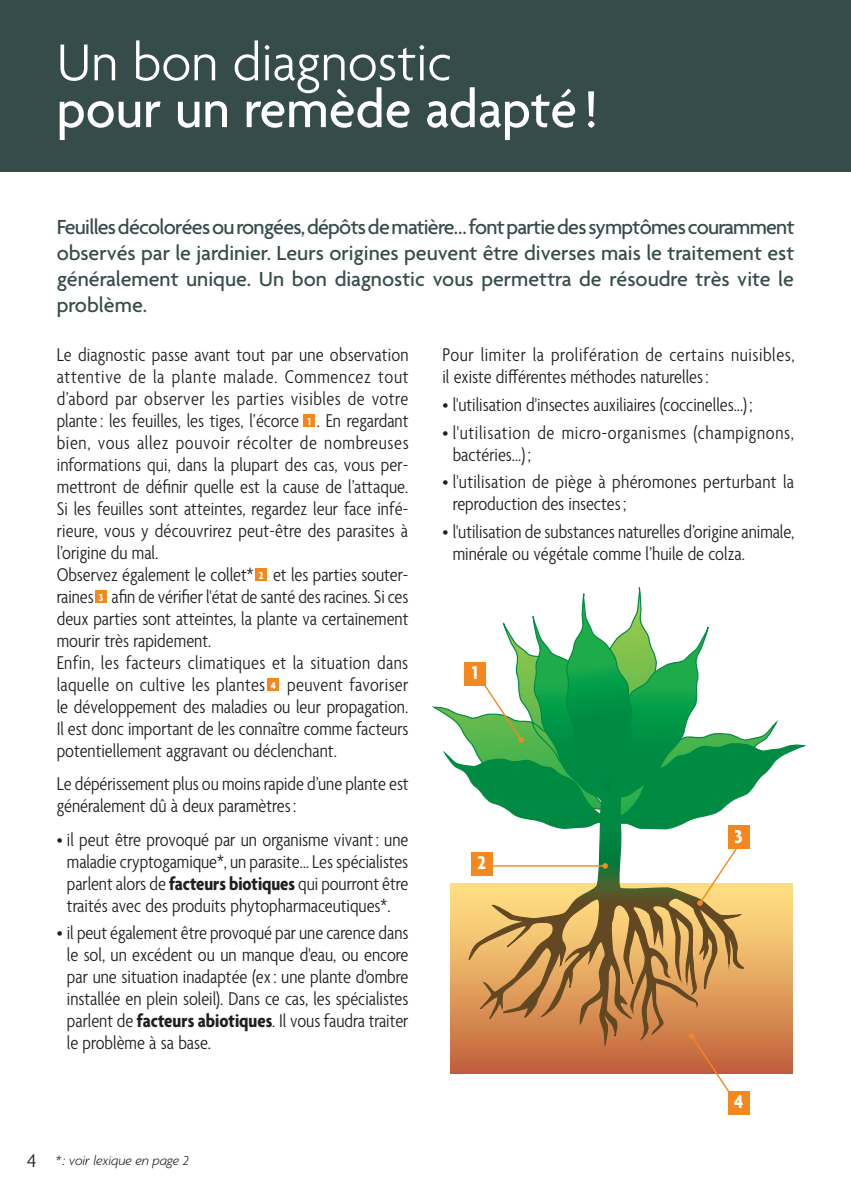
<style>
.page{position:relative;width:851px;height:1191px;background:#fff}
.page>*{position:absolute;margin:0;border:0;box-sizing:border-box;transform-origin:0 0}
.t1{font:500 56px "Agenda";color:#fff}
.t2{font:300 56px "Agenda";color:#fff}
.t3{font:500 22px/26px "Agenda";color:#364c4a;text-align:justify}
.t4{font:300 condensed 20px/22px "Agenda";color:#231f20}
.t5{font:300 condensed 20px/22px "Agenda";letter-spacing:.035em;color:#231f20}
.t6{font:700 20px "Agenda";color:#fff;scale:.9 1}
.t7{font:300 20px "Agenda";color:#231f20}
.t8{font:italic 300 14px "Agenda";letter-spacing:-.01em;color:#231f20}
.s1{font-weight:700;font-stretch:normal;font-size:11px;color:#fff}
.s2{font-weight:700}
</style>
<div class="page">
<div style="left:450px;top:884px;width:342px;height:189px;background:#c56841"></div>
<div style="left:0;top:0;width:850px;height:171px;background:#364c4a"></div>
<div style="left:303px;top:414px;width:12px;height:13px;background:#f5871f"></div>
<div style="left:255px;top:568px;width:12px;height:13px;background:#f5871f"></div>
<div style="left:95px;top:590px;width:12px;height:13px;background:#f5871f"></div>
<div style="left:267px;top:678px;width:12px;height:13px;background:#f5871f"></div>
<svg style="left:443px;top:616px;width:362px;height:430px"></svg>
<svg style="left:564px;top:593px;width:71px;height:203px"></svg>
<div style="left:464px;top:662px;width:21px;height:23px;background:#f5871f"></div>
<svg style="left:481px;top:680px;width:43px;height:62px"></svg>
<div style="left:728px;top:826px;width:21px;height:23px;background:#f5871f"></div>
<svg style="left:697px;top:843px;width:43px;height:63px"></svg>
<div style="left:728px;top:1091px;width:21px;height:23px;background:#f5871f"></div>
<svg style="left:688px;top:1033px;width:43px;height:59px"></svg>
<div style="left:471px;top:852px;width:21px;height:23px;background:#f5871f"></div>
<hr style="left:489px;top:865px;width:116px;height:1px;background:#f5871f">
<svg style="left:602px;top:863px;width:6px;height:5px"></svg>
<h1 class="t2" style="left:57px;top:32px;width:397px">Un bon diagnostic</h1>
<h1 class="t1" style="left:57px;top:79px;width:543px">pour un remède adapté !</h1>
<p class="t7" style="left:27px;top:1150px;width:11px">4</p>
<p class="t3" style="left:57px;top:216px;width:739px">Feuilles décolorées ou rongées, dépôts de matière… font partie des symptômes couramment observés par le jardinier. Leurs origines peuvent être diverses mais le traitement est généralement unique. Un bon diagnostic vous permettra de résoudre très vite le problème.</p>
<p class="t4" style="left:442px;top:345px;width:353px">Pour limiter la prolifération de certains nuisibles, il existe différentes méthodes naturelles:</p>
<p class="t4" style="left:442px;top:395px;width:312px">• l'utilisation d'insectes auxiliaires (coccinelles...) ;</p>
<p class="t5" style="left:452px;top:422px;width:343px;text-indent:-10px">• l'utilisation de micro-organismes (champignons, bactéries...) ;</p>
<p class="t4" style="left:452px;top:472px;width:343px;text-indent:-10px">• l'utilisation de piège à phéromones perturbant la reproduction des insectes;</p>
<p class="t4" style="left:452px;top:522px;width:343px;text-indent:-10px">• l'utilisation de substances naturelles d’origine animale, minérale ou végétale comme l’huile de colza.</p>
<p class="t4" style="left:57px;top:345px;width:353px">Le diagnostic passe avant tout par une observation attentive de la plante malade. Commencez tout d’abord par observer les parties visibles de votre plante: les feuilles, les tiges, l’écorce <span class="s1">1</span> . En regardant bien, vous allez pouvoir récolter de nombreuses informations qui, dans la plupart des cas, vous per&shy;mettront de définir quelle est la cause de l’attaque.<br>Si les feuilles sont atteintes, regardez leur face infé&shy;rieure, vous y découvrirez peut-être des parasites à l’origine du mal.<br>Observez également le collet* <span class="s1">2</span> et les parties souter&shy;raines <span class="s1">3</span> afin de vérifier l'état de santé des racines. Si ces deux parties sont atteintes, la plante va certainement mourir très rapidement.<br>Enfin, les facteurs climatiques et la situation dans laquelle on cultive les plantes <span class="s1">4</span> peuvent favoriser le développement des maladies ou leur propagation.<br>Il est donc important de les connaître comme facteurs potentiellement aggravant ou déclenchant.</p>
<p class="t4" style="left:57px;top:774px;width:353px">Le dépérissement plus ou moins rapide d’une plante est généralement dû à deux paramètres:</p>
<p class="t4" style="left:57px;top:829px;width:353px;text-align:center">• il peut être provoqué par un organisme vivant: une maladie cryptogamique*, un parasite… Les spécialistes parlent alors de <span class="s2">facteurs biotiques</span> qui pourront être traités avec des produits phytopharmaceutiques*.</p>
<p class="t4" style="left:67px;top:923px;width:343px;text-align:justify;text-indent:-10px">• il peut également être provoqué par une carence dans le sol, un excédent ou un manque d'eau, ou encore par une situation inadaptée (ex: une plante d'ombre installée en plein soleil). Dans ce cas, les spécialistes parlent de <span class="s2">facteurs abiotiques</span>. Il vous faudra traiter le problème à sa base.</p>
<p class="t6" style="left:472px;top:661px;width:8px">1</p>
<p class="t6" style="left:734px;top:825px;width:11px">3</p>
<p class="t6" style="left:477px;top:852px;width:11px">2</p>
<p class="t8" style="left:56px;top:1152px;width:135px">* : voir lexique en page 2</p>
<p class="t6" style="left:734px;top:1090px;width:12px">4</p>
</div>
